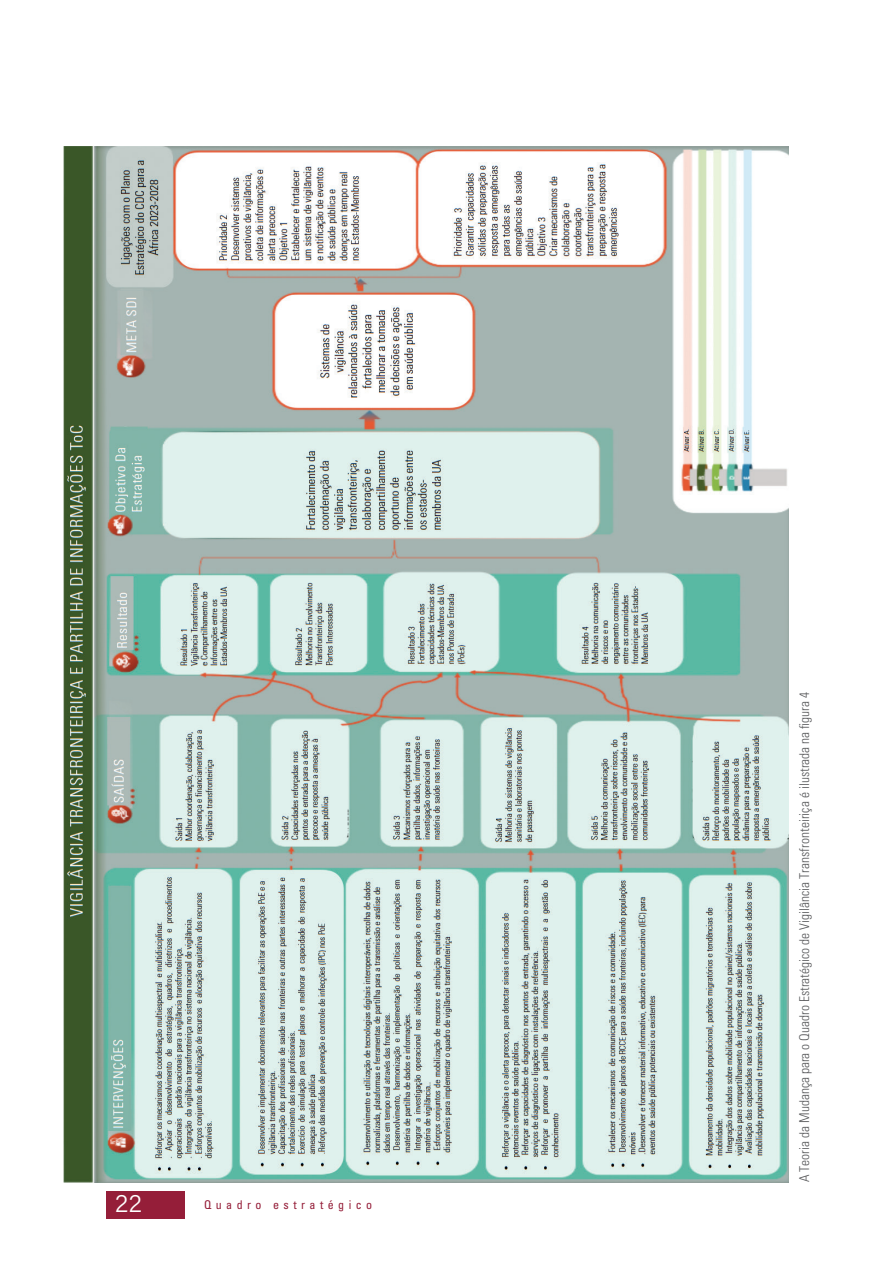
<style>
.page{position:relative;width:893px;height:1263px;background:#fff}
.page>*{position:absolute;margin:0;border:0;box-sizing:border-box;transform-origin:0 0}
.t1{font:300 25.5px "Acumin Pro";color:#fff}
.t2{font:300 condensed 13.5px "Univers LT Std";color:#57585a}
.t3{font:condensed 12px "Univers LT Std";letter-spacing:.37em;color:#951e39}
</style>
<div class="page">
<div style="left:106px;top:1191px;width:79px;height:27px;background:#951e39"></div>
<img style="left:64px;top:147px;width:725px;height:1035px">
<h1 class="t1" style="left:115px;top:1186px;width:28px">22</h1>
<p class="t3" style="left:204px;top:1197px;width:170px">Quadro estratégico</p>
<p class="t2" style="left:796px;top:1182px;width:492px;rotate:-90deg">A Teoria da Mudança para o Quadro Estratégico de Vigilância Transfronteiriça é ilustrada na figura 4</p>
</div>
